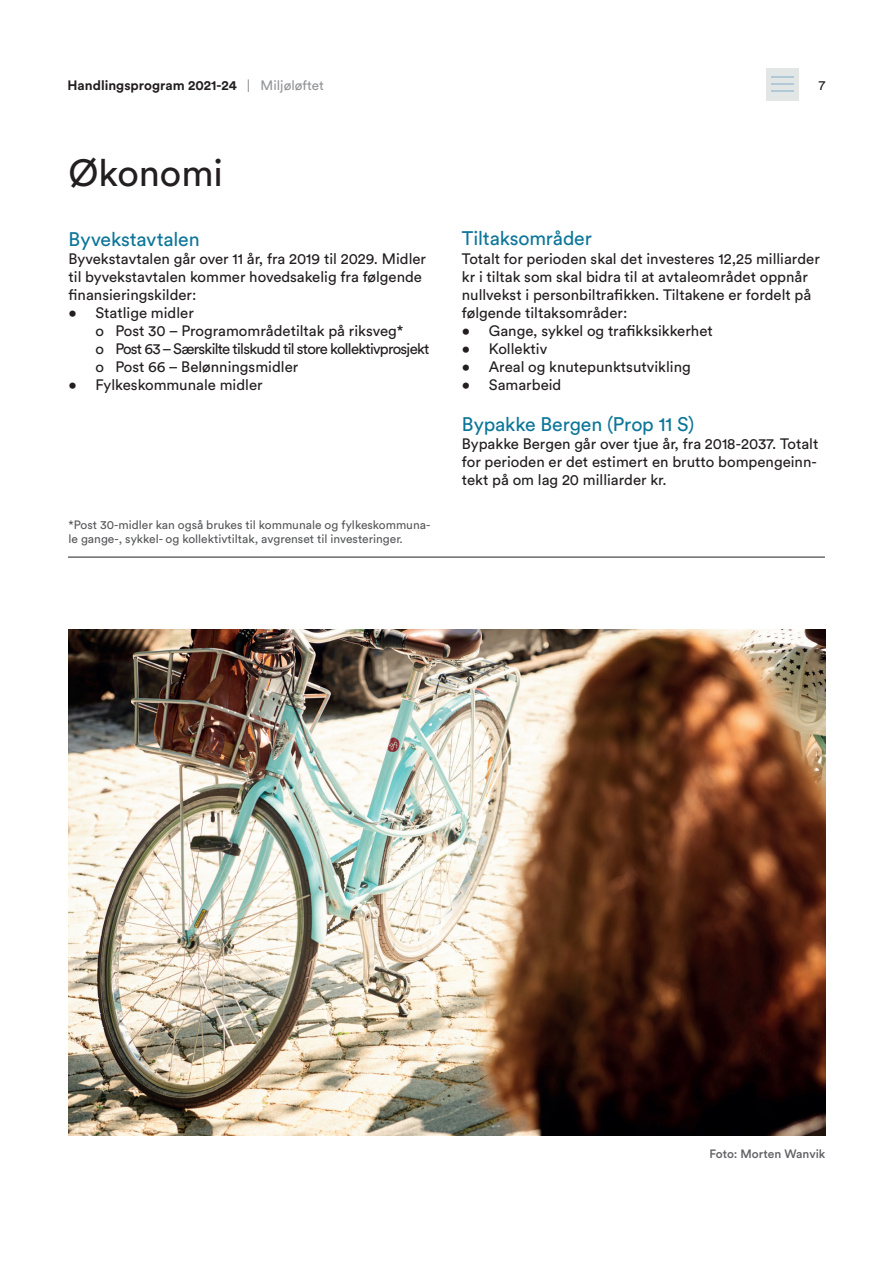
<style>
.page{position:relative;width:893px;height:1263px;background:#fff}
.page>*{position:absolute;margin:0;border:0;box-sizing:border-box;transform-origin:0 0}
.ML_-_Overskrift__H1{font:37.5px "Circular Std";color:#231f20}
.ML_-_Brød__H2__Del-2{font:19.5px "Circular Std";letter-spacing:-.005em;color:#0d7699}
.ML_-_Brød__P{font:15px/18px "Circular Std";color:#231f20}
.t1{font:700 13.5px "Circular Std";color:#231f20}
.t2{font:13.5px "Circular Std";color:#231f20}
.ML_-_Brød__P-2{font:12px/14.4px "Circular Std";color:#57585a}
.ML_-_Bildetekst__P{font:500 12px "Circular Std";color:#636366}
.s1{font-weight:400;color:#939598}
</style>
<div class="page">
<div style="left:766px;top:68px;width:32px;height:33px;background:#e2e7e6"></div>
<hr style="left:771px;top:76px;width:22px;height:2px;background:#b1c9d7">
<hr style="left:771px;top:83px;width:22px;height:2px;background:#b1c9d7">
<hr style="left:771px;top:90px;width:22px;height:2px;background:#b1c9d7">
<img style="left:68px;top:630px;width:757px;height:505px">
<hr style="left:68px;top:557px;width:757px;height:1px;background:#231f20">
<p class="t1" style="left:68px;top:76px;width:258px">Handlingsprogram 2021-24 <span class="s1">| Miljøløftet</span></p>
<p class="t2" style="left:819px;top:77px;width:8px">7</p>
<h1 class="ML_-_Overskrift__H1" style="left:69px;top:150px;width:156px">Økonomi</h1>
<p class="ML_-_Brød__H2__Del-2" style="left:69px;top:227px;width:133px">Byvekstavtalen</p>
<p class="ML_-_Brød__P" style="left:69px;top:249px;width:359px">Byvekstavtalen går over 11 år, fra 2019 til 2029. Midler til byvekstavtalen kommer hovedsakelig fra følgende finansieringskilder:</p>
<p class="ML_-_Brød__P" style="left:96px;top:303px;width:335px;text-indent:-27px">• Statlige midler<br>o Post 30 – Programområdetiltak på riksveg*<br>o Post 63 – Særskilte tilskudd til store kollektivprosjekt o Post 66 – Belønningsmidler</p>
<p class="ML_-_Brød__P" style="left:69px;top:375px;width:196px">• Fylkeskommunale midler</p>
<p class="ML_-_Brød__P-2" style="left:69px;top:517px;width:363px">*Post 30-midler kan også brukes til kommunale og fylkeskommuna&shy;le gange-, sykkel- og kollektivtiltak, avgrenset til investeringer.</p>
<p class="ML_-_Brød__H2__Del-2" style="left:462px;top:227px;width:132px">Tiltaksområder</p>
<p class="ML_-_Brød__P" style="left:462px;top:249px;width:359px">Totalt for perioden skal det investeres 12,25 milliarder kr i tiltak som skal bidra til at avtaleområdet oppnår nullvekst i personbiltrafikken. Tiltakene er fordelt på følgende tiltaksområder:</p>
<p class="ML_-_Brød__P" style="left:462px;top:321px;width:252px">• Gange, sykkel og trafikksikkerhet</p>
<p class="ML_-_Brød__P" style="left:462px;top:339px;width:87px">• Kollektiv</p>
<p class="ML_-_Brød__P" style="left:462px;top:357px;width:230px">• Areal og knutepunktsutvikling</p>
<p class="ML_-_Brød__P" style="left:462px;top:375px;width:101px">• Samarbeid</p>
<p class="ML_-_Brød__H2__Del-2" style="left:462px;top:412px;width:234px">Bypakke Bergen (Prop 11 S)</p>
<p class="ML_-_Brød__P" style="left:462px;top:434px;width:358px;text-align:justify">Bypakke Bergen går over tjue år, fra 2018-2037. Totalt for perioden er det estimert en brutto bompengeinn&shy;tekt på om lag 20 milliarder kr.</p>
<p class="ML_-_Bildetekst__P" style="left:709px;top:1146px;width:118px">Foto: Morten Wanvik</p>
</div>
